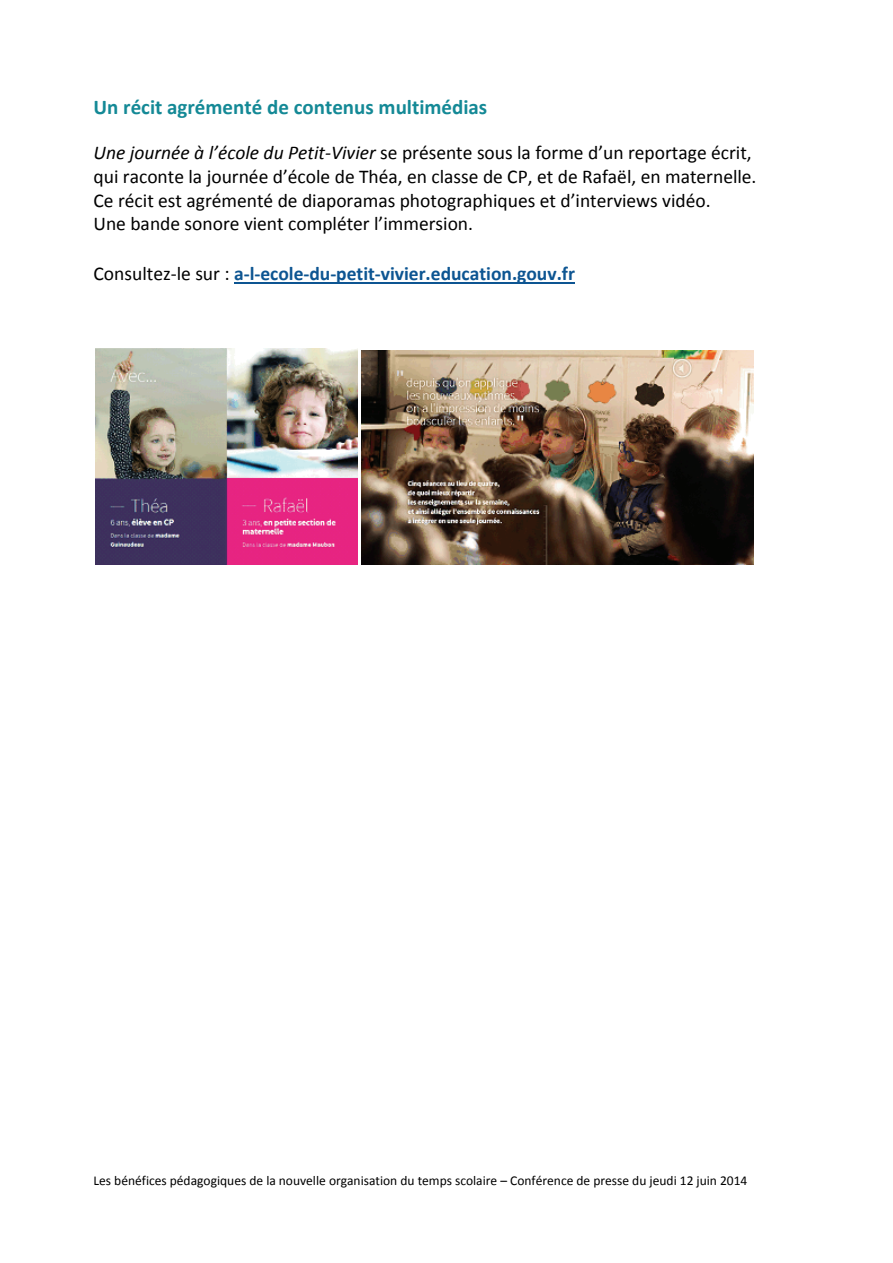
<style>
.page{position:relative;width:893px;height:1263px;background:#fff}
.page>*{position:absolute;margin:0;border:0;box-sizing:border-box;transform-origin:0 0}
.t1{font:700 21px "Calibri";color:#148996}
.t2{font:19.5px/23.9px "Calibri";color:#000}
.t3{font:700 19.5px "Calibri";color:#0d5592}
.t4{font:13.5px "Calibri";color:#000}
.s1{font-style:italic}
.s2{font-weight:400;color:#000}
</style>
<div class="page">
<hr style="left:234px;top:282px;width:341px;height:1px;background:#0d5592">
<img style="left:96px;top:348px;width:262px;height:216px">
<img style="left:361px;top:350px;width:393px;height:214px">
<p class="t1" style="left:94px;top:98px;width:395px">Un récit agrémenté de contenus multimédias</p>
<p class="t2" style="left:93px;top:142px;width:664px"><span class="s1">Une journée à l’école du Petit‐Vivier</span> se présente sous la forme d’un reportage écrit, qui raconte la journée d’école de Théa, en classe de CP, et de Rafaël, en maternelle.<br>Ce récit est agrémenté de diaporamas photographiques et d’interviews vidéo.<br>Une bande sonore vient compléter l’immersion.</p>
<p class="t3" style="left:94px;top:265px;width:483px"><span class="s2">Consultez‐le sur :</span> a‐l‐ecole‐du‐petit‐vivier.education.gouv.fr</p>
<p class="t4" style="left:94px;top:1175px;width:655px">Les bénéfices pédagogiques de la nouvelle organisation du temps scolaire – Conférence de presse du jeudi 12 juin 2014</p>
</div>
